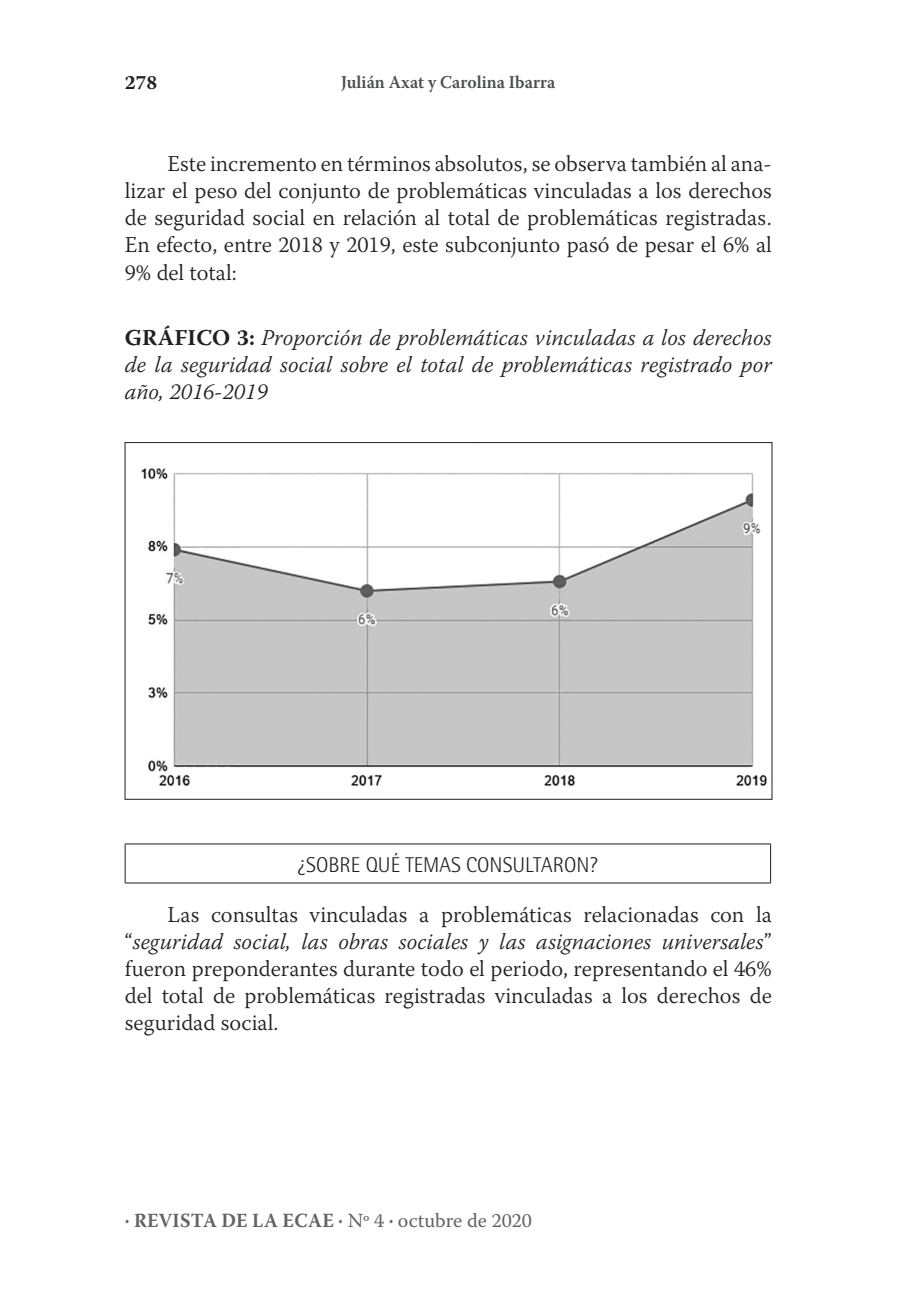
<style>
.page{position:relative;width:908px;height:1304px;background:#fff}
.page>*{position:absolute;margin:0;border:0;box-sizing:border-box;transform-origin:0 0}
.txts{font:300 22.6px/27.2px "Warnock Pro";color:#231f20;text-align:justify}
.txts-ss{font:italic 300 22.6px/27.2px "Warnock Pro";color:#231f20;text-align:justify}
.txt-tablas{font:300 21.4px "Rotis Semi Sans";color:#231f20}
.t1{font:700 20px "Warnock Pro";letter-spacing:.015em;color:#636366;scale:.95 1}
.t2{font:700 20px "Warnock Pro";color:#231f20}
.encabezado{font:600 18px "Warnock Pro";color:#4b4c4d;scale:.95 1}
.s1{font-weight:700;font-style:normal}
.s2{font-style:italic}
.s3{font-weight:400}
</style>
<div class="page">
<img style="left:141px;top:468px;width:626px;height:318px">
<hr style="left:125px;top:844px;width:645px;height:1px;background:#231f20">
<hr style="left:125px;top:844px;width:1px;height:39px;background:#231f20">
<hr style="left:769px;top:844px;width:1px;height:39px;background:#231f20">
<hr style="left:125px;top:883px;width:645px;height:1px;background:#231f20">
<p class="t2" style="left:125px;top:71px;width:34px">278</p>
<p class="encabezado" style="left:341px;top:72px;width:227px">Julián Axat y Carolina Ibarra</p>
<p class="txts" style="left:125px;top:150px;width:648px;text-indent:43px">Este incremento en términos absolutos, se observa también al ana&shy;lizar el peso del conjunto de problemáticas vinculadas a los derechos de seguridad social en relación al total de problemáticas registradas.<br>En efecto, entre 2018 y 2019, este subconjunto pasó de pesar el 6% al 9% del total:</p>
<p class="txts-ss" style="left:125px;top:324px;width:648px"><span class="s1">GRÁFICO 3:</span> Proporción de problemáticas vinculadas a los derechos de la seguridad social sobre el total de problemáticas registrado por año, 2016-2019</p>
<p class="txt-tablas" style="left:297px;top:852px;width:301px">¿SOBRE QUÉ TEMAS CONSULTARON?</p>
<p class="txts" style="left:125px;top:900px;width:648px;text-indent:43px">Las consultas vinculadas a problemáticas relacionadas con la “<span class="s2">seguridad social, las obras sociales y las asignaciones universales</span>” fueron preponderantes durante todo el periodo, representando el 46% del total de problemáticas registradas vinculadas a los derechos de seguridad social.</p>
<p class="t1" style="left:125px;top:1208px;width:430px">. REVISTA DE LA ECAE . <span class="s3">Nº 4</span> . <span class="s3">octubre de 2020</span></p>
</div>
